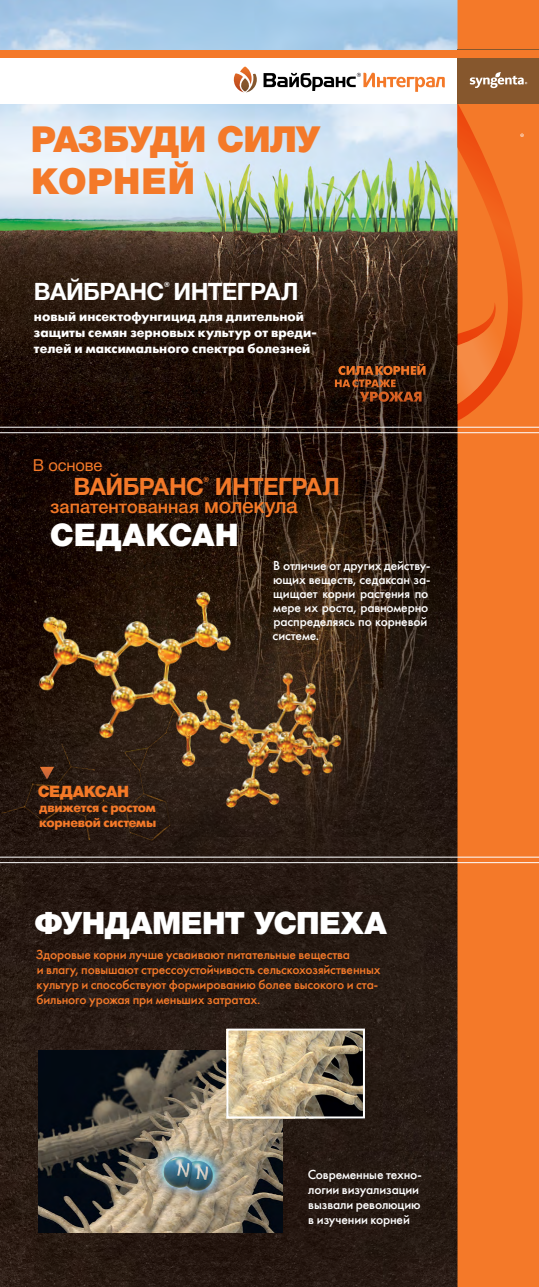
<style>
.page{position:relative;width:539px;height:1287px;background:#fff}
.page>*{position:absolute;margin:0;border:0;box-sizing:border-box;transform-origin:0 0}
.t1{font:900 36px "Helvetica Neue Cyr";letter-spacing:-.025em;color:#f47929}
.t2{font:900 31.3px "Helvetica Neue Cyr";letter-spacing:.005em;color:#fff}
.t3{font:900 31px "Helvetica Neue Cyr";letter-spacing:-.02em;color:#fff}
.t4{font:700 24px "Helvetica Neue Cyr";letter-spacing:-.03em;color:#f47929}
.t5{font:700 24px "Helvetica Neue Cyr";letter-spacing:-.03em;color:#fff}
.t6{font:500 18px "Helvetica Neue Cyr";color:#f47927}
.t7{font:16.5px "Helvetica Neue Cyr";letter-spacing:-.015em;color:#f47929}
.t8{font:900 15.7px "Helvetica Neue Cyr";letter-spacing:-.02em;color:#f47927}
.Paragraph_Style_3{font:13px/14px "Futura Futuris C";letter-spacing:-.01em;color:#fff}
.Paragraph_Style_4{font:13px/15px "Futura Futuris C";letter-spacing:-.01em;color:#f47929}
.Paragraph_Style_6{font:700 13px/16px "Futura Futuris C";color:#fff}
.Paragraph_Style_4-2{font:700 13px/15px "Futura Futuris C";letter-spacing:-.015em;color:#f47929}
.s1{font-size:21px}
</style>
<div class="page">
<img style="left:0;top:0;width:457px;height:1287px">
<img style="left:0;top:703px;width:226px;height:176px">
<div style="left:457px;top:0;width:82px;height:1287px;background:#f47929"></div>
<div style="left:0;top:58px;width:457px;height:46px;background:#fff"></div>
<div style="left:457px;top:50px;width:82px;height:54px;background:#86572d"></div>
<div style="left:0;top:50px;width:539px;height:8px;background:#f47929"></div>
<svg style="left:457px;top:72px;width:70px;height:352px;background:#e86f29"></svg>
<svg style="left:233px;top:66px;width:24px;height:26px"></svg>
<svg style="left:263px;top:73px;width:182px;height:19px"></svg>
<img style="left:2px;top:563px;width:371px;height:256px">
<img style="left:39px;top:1050px;width:243px;height:183px">
<img style="left:229px;top:1032px;width:133px;height:83px">
<div style="left:226px;top:1029px;width:139px;height:89px;border:2px solid #fff"></div>
<img style="left:39px;top:766px;width:16px;height:13px">
<svg style="left:335px;top:364px;width:90px;height:38px;background:#613014"></svg>
<hr style="left:0;top:427px;width:539px;height:1px;background:#fff">
<hr style="left:0;top:857px;width:539px;height:1px;background:#fff">
<hr style="left:0;top:433px;width:539px;height:1px;background:#fff">
<hr style="left:0;top:862px;width:539px;height:1px;background:#fff">
<p class="t1" style="left:31px;top:119px;width:290px">РАЗБУДИ СИЛУ</p>
<p class="t1" style="left:31px;top:161px;width:165px">КОРНЕЙ</p>
<p class="t5" style="left:34px;top:278px;width:266px">ВАЙБРАНС<sup>®</sup> ИНТЕГРАЛ</p>
<p class="Paragraph_Style_6" style="left:34px;top:308px;width:284px">новый инсектофунгицид для длительной защиты семян зерновых культур от вреди&shy;телей и максимального спектра болезней</p>
<p class="t7" style="left:33px;top:456px;width:71px">В основе</p>
<p class="t4" style="left:73px;top:473px;width:268px">ВАЙБРАНС<sup>®</sup> ИНТЕГРАЛ</p>
<p class="t6" style="left:50px;top:497px;width:249px">запатентованная <span class="s1">молекула</span></p>
<p class="t2" style="left:50px;top:517px;width:190px">СЕДАКСАН</p>
<p class="Paragraph_Style_3" style="left:272px;top:559px;width:159px">В отличие от других действу&shy;ющих веществ, седаксан за&shy;щищает корни растения по мере их роста, равномерно распределяясь по корневой системе.</p>
<p class="t8" style="left:38px;top:783px;width:93px">СЕДАКСАН</p>
<p class="Paragraph_Style_4-2" style="left:39px;top:801px;width:118px">движется с ростом корневой системы</p>
<p class="t3" style="left:34px;top:905px;width:354px">ФУНДАМЕНТ УСПЕХА</p>
<p class="Paragraph_Style_4" style="left:36px;top:947px;width:346px">Здоровые корни лучше усваивают питательные вещества<br>и влагу, повышают стрессоустойчивость сельскохозяйственных культур и способствуют формированию более высокого и ста&shy;бильного урожая при меньших затратах.</p>
<p class="Paragraph_Style_3" style="left:308px;top:1167px;width:115px;line-height:15px">Современные техно&shy;логии визуализации вызвали революцию в изучении корней</p>
</div>
